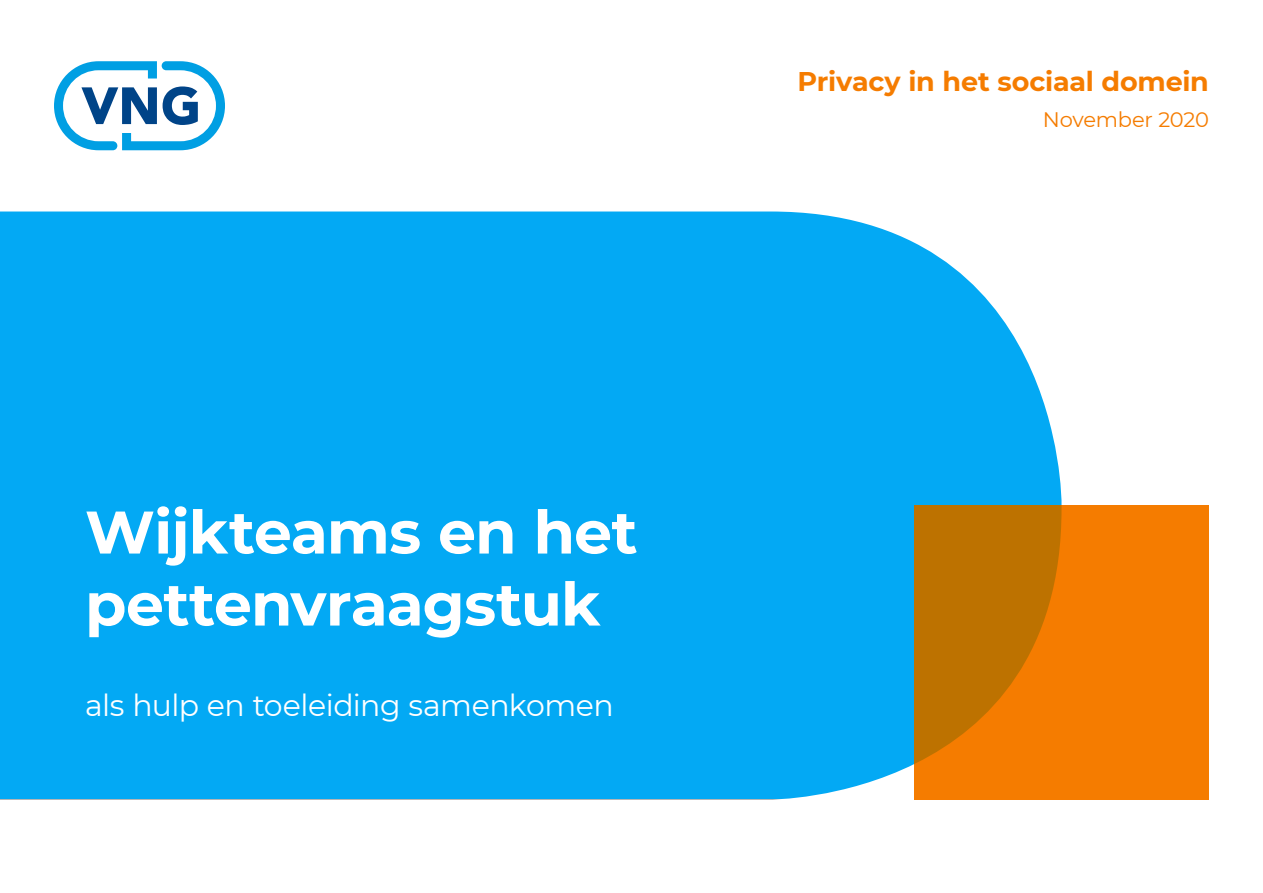
<style>
.page{position:relative;width:1263px;height:893px;background:#fff}
.page>*{position:absolute;margin:0;border:0;box-sizing:border-box;transform-origin:0 0}
.t1{font:700 60px/72px "Montserrat";letter-spacing:-.015em;color:#fff}
.t2{font:30px "Montserrat";letter-spacing:-.015em;color:#fff}
.t3{font:700 27px "Montserrat";letter-spacing:-.01em;color:#f57c00}
.t4{font:21px "Montserrat";letter-spacing:-.015em;color:#f57c00}
</style>
<div class="page">
<div style="left:0;top:212px;width:1061px;height:588px;background:#03a9f4"></div>
<svg style="left:915px;top:506px;width:294px;height:294px;fill:#f57c00"></svg>
<svg style="left:54px;top:61px;width:171px;height:89px"></svg>
<p class="t1" style="left:85px;top:493px;width:554px">Wijkteams en het pettenvraagstuk</p>
<p class="t2" style="left:85px;top:684px;width:530px">als hulp en toeleiding samenkomen</p>
<p class="t3" style="left:798px;top:62px;width:413px">Privacy in het sociaal domein</p>
<p class="t4" style="left:1043px;top:105px;width:168px">November 2020</p>
</div>
